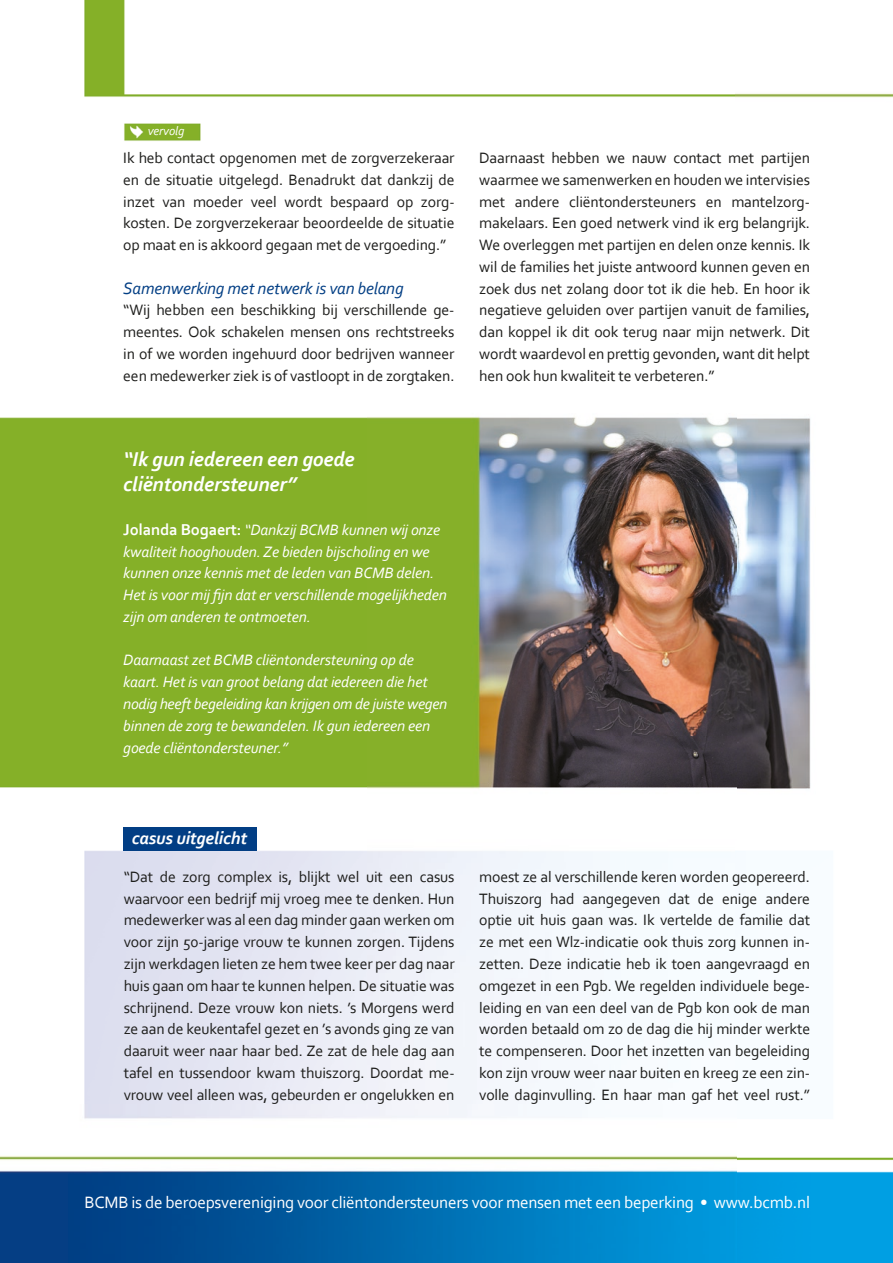
<style>
.page{position:relative;width:893px;height:1263px;background:#fff}
.page>*{position:absolute;margin:0;border:0;box-sizing:border-box;transform-origin:0 0}
.t1{font:italic 700 21px/24.8px "Corbel";letter-spacing:-.01em;color:#fff}
.t2{font:italic 700 18px "Corbel";letter-spacing:-.01em;color:#fff}
.t3{font:17.25px "Corbel";letter-spacing:-.015em;color:#fff}
.t4{font:italic 17.25px "Corbel";letter-spacing:-.01em;color:#023e84}
.t5{font:15.75px/21.8px "Corbel";letter-spacing:-.01em;color:#1d1d1b;text-align:justify}
.t6{font:italic 15.75px/21.8px "Corbel";letter-spacing:-.01em;color:#fff}
.t7{font:italic 12.75px "Corbel";letter-spacing:-.01em;color:#fff}
.s1{font-weight:700;font-style:normal;font-size:16.5px}
.s2{font-weight:700;font-style:normal}
</style>
<div class="page">
<img style="left:0;top:0;width:893px;height:1263px">
<div style="left:123px;top:828px;width:134px;height:23px;background:#023e84"></div>
<p class="t7" style="left:148px;top:123px;width:38px">vervolg</p>
<p class="t5" style="left:123px;top:147px;width:333px">Ik heb contact opgenomen met de zorgverzekeraar en de situatie uitgelegd. Benadrukt dat dankzij de inzet van moeder veel wordt bespaard op zorg&shy;kosten. De zorgverzekeraar beoordeelde de situatie op maat en is akkoord gegaan met de vergoeding.”</p>
<p class="t4" style="left:123px;top:277px;width:282px">Samenwerking met netwerk is van belang</p>
<p class="t5" style="left:123px;top:299px;width:333px">“Wij hebben een beschikking bij verschillende ge&shy;meentes. Ook schakelen mensen ons rechtstreeks in of we worden ingehuurd door bedrijven wanneer een medewerker ziek is of vastloopt in de zorgtaken.</p>
<p class="t5" style="left:479px;top:147px;width:332px">Daarnaast hebben we nauw contact met partijen waarmee we samenwerken en houden we inter visies met andere cliëntondersteuners en mantelzorg&shy;makelaars. Een goed netwerk vind ik erg belangrijk.<br>We overleggen met partijen en delen onze kennis. Ik wil de families het juiste antwoord kunnen geven en zoek dus net zolang door tot ik die heb. En hoor ik negatieve geluiden over partijen vanuit de families, dan koppel ik dit ook terug naar mijn netwerk. Dit wordt waardevol en prettig gevonden, want dit helpt hen ook hun kwaliteit te verbeteren.”</p>
<h1 class="t1" style="left:123px;top:446px;width:233px">“Ik gun iedereen een goede cliëntondersteuner”</h1>
<p class="t6" style="left:123px;top:518px;width:325px"><span class="s1">Jolanda Bogaert</span><span class="s2">:</span> “Dankzij BCMB kunnen wij onze kwaliteit hooghouden. Ze bieden bijscholing en we kunnen onze kennis met de leden van BCMB delen.<br>Het is voor mij fijn dat er verschillende mogelijkheden zijn om anderen te ontmoeten.</p>
<p class="t6" style="left:123px;top:649px;width:326px">Daarnaast zet BCMB cliëntondersteuning op de kaart. Het is van groot belang dat iedereen die het nodig heeft begeleiding kan krijgen om de juiste wegen binnen de zorg te bewandelen. Ik gun iedereen een goede cliëntondersteuner.”</p>
<p class="t2" style="left:132px;top:827px;width:117px">casus uitgelicht</p>
<p class="t5" style="left:124px;top:865px;width:332px">“Dat de zorg complex is, blijkt wel uit een casus waarvoor een bedrijf mij vroeg mee te denken. Hun medewerker was al een dag minder gaan werken om voor zijn 50-jarige vrouw te kunnen zorgen. Tijdens zijn werkdagen lieten ze hem twee keer per dag naar huis gaan om haar te kunnen helpen. De situatie was schrijnend. Deze vrouw kon niets. ’s Morgens werd ze aan de keukentafel gezet en ’s avonds ging ze van daaruit weer naar haar bed. Ze zat de hele dag aan tafel en tussendoor kwam thuiszorg. Doordat me&shy;vrouw veel alleen was, gebeurden er ongelukken en</p>
<p class="t5" style="left:479px;top:865px;width:332px">moest ze al verschillende keren worden geopereerd.<br>Thuiszorg had aangegeven dat de enige andere optie uit huis gaan was. Ik vertelde de familie dat ze met een Wlz-indicatie ook thuis zorg kunnen in&shy;zetten. Deze indicatie heb ik toen aangevraagd en omgezet in een Pgb. We regelden individuele bege&shy;leiding en van een deel van de Pgb kon ook de man worden betaald om zo de dag die hij minder werkte te compenseren. Door het inzetten van begeleiding kon zijn vrouw weer naar buiten en kreeg ze een zin&shy;volle daginvulling. En haar man gaf het veel rust.”</p>
<p class="t3" style="left:85px;top:1191px;width:727px">BCMB is de beroepsvereniging voor cliëntondersteuners voor mensen met een beperking • www.bcmb.nl</p>
</div>
